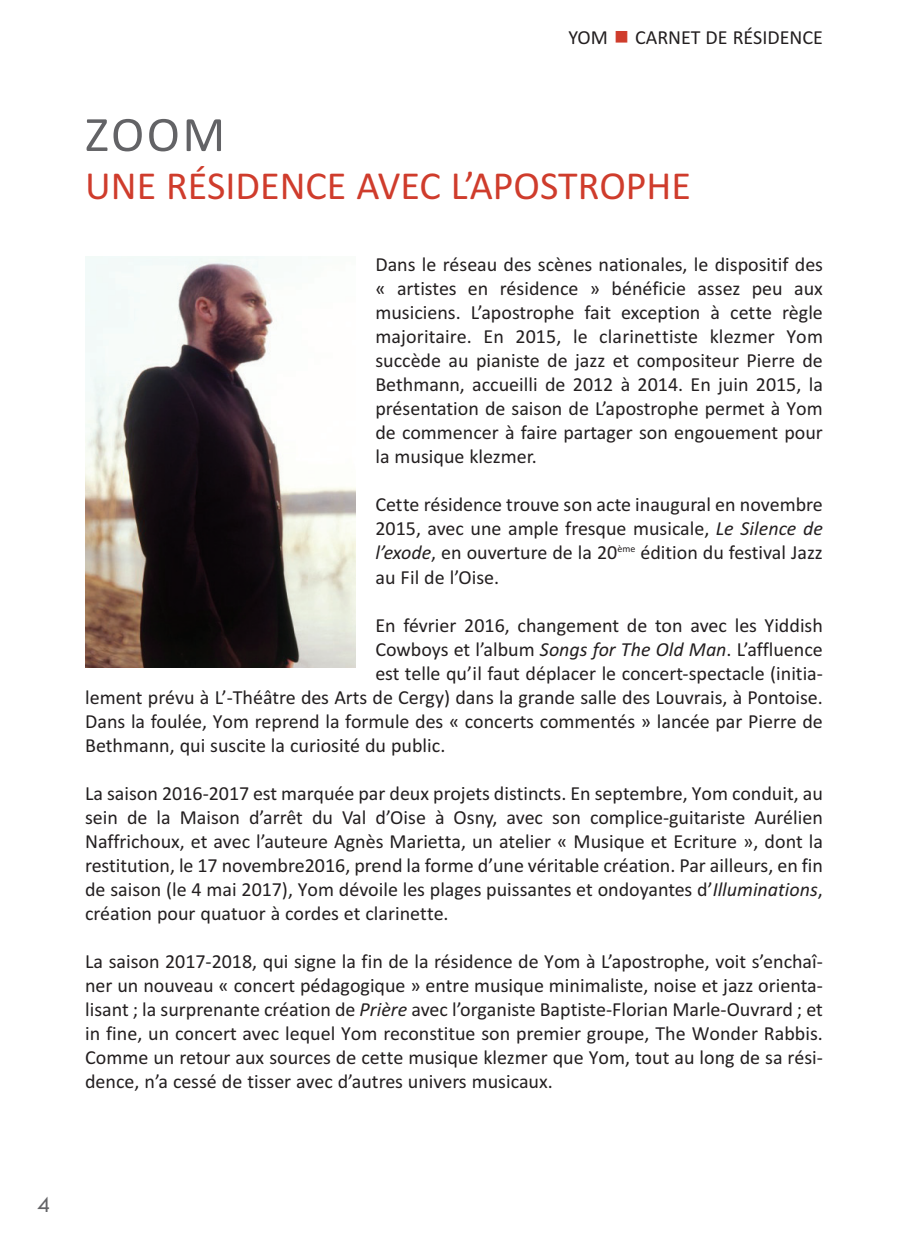
<style>
.page{position:relative;width:908px;height:1248px;background:#fff}
.page>*{position:absolute;margin:0;border:0;box-sizing:border-box;transform-origin:0 0}
.t1{font:50px "Calibri";color:#636366}
.t2{font:40px "Calibri";color:#cf3c2c}
.t3{font:24px "Tw Cen";color:#636366}
.t4{font:20px/24px "Calibri";color:#231f20;text-align:justify}
.s1{color:#cf3c2c}
.s2{font-style:italic}
</style>
<div class="page">
<img style="left:85px;top:256px;width:270px;height:411px">
<p class="t4" style="left:568px;top:27px;width:256px">YOM <span class="s1">■</span> CARNET DE RÉSIDENCE</p>
<h1 class="t1" style="left:85px;top:117px;width:141px">ZOOM</h1>
<h2 class="t2" style="left:85px;top:172px;width:607px">UNE RÉSIDENCE AVEC L’APOSTROPHE</h2>
<p class="t4" style="left:375px;top:254px;width:449px">Dans le réseau des scènes nationales, le dispositif des « artistes en résidence » bénéficie assez peu aux musiciens. L’apostrophe fait exception à cette règle majoritaire. En 2015, le clarinettiste klezmer Yom succède au pianiste de jazz et compositeur Pierre de Bethmann, accueilli de 2012 à 2014. En juin 2015, la présentation de saison de L’apostrophe permet à Yom de commencer à faire partager son engouement pour la musique klezmer.</p>
<p class="t4" style="left:375px;top:494px;width:449px">Cette résidence trouve son acte inaugural en novembre 2015, avec une ample fresque musicale, <span class="s2">Le Silence de l’exode</span>, en ouverture de la 20<sup>ème</sup> édition du festival Jazz au Fil de l’Oise.</p>
<p class="t4" style="left:375px;top:614px;width:449px">En février 2016, changement de ton avec les Yiddish</p>
<p class="t4" style="left:375px;top:638px;width:449px">Cowboys et l’album <span class="s2">Songs for The Old Man</span>. L’affluence</p>
<p class="t4" style="left:375px;top:662px;width:449px">est telle qu’il faut déplacer le concert‐spectacle (initia‐</p>
<p class="t4" style="left:85px;top:686px;width:739px">lement prévu à L’‐Théâtre des Arts de Cergy) dans la grande salle des Louvrais, à Pontoise.</p>
<p class="t4" style="left:85px;top:710px;width:739px">Dans la foulée, Yom reprend la formule des « concerts commentés » lancée par Pierre de</p>
<p class="t4" style="left:85px;top:734px;width:361px">Bethmann, qui suscite la curiosité du public.</p>
<p class="t4" style="left:85px;top:782px;width:739px">La saison 2016‐2017 est marquée par deux projets distincts. En septembre, Yom conduit, au sein de la Maison d’arrêt du Val d’Oise à Osny, avec son complice‐guitariste Aurélien Naffrichoux, et avec l’auteure Agnès Marietta, un atelier « Musique et Ecriture », dont la restitution, le 17 novembre2016, prend la forme d’une véritable création. Par ailleurs, en fin de saison (le 4 mai 2017), Yom dévoile les plages puissantes et ondoyantes d’<span class="s2">Illuminations</span>, création pour quatuor à cordes et clarinette.</p>
<p class="t4" style="left:85px;top:950px;width:739px">La saison 2017‐2018, qui signe la fin de la résidence de Yom à L’apostrophe, voit s’enchaî‐ ner un nouveau « concert pédagogique » entre musique minimaliste, noise et jazz orienta‐ lisant ; la surprenante création de <span class="s2">Prière</span> avec l’organiste Baptiste‐Florian Marle‐Ouvrard ; et in fine, un concert avec lequel Yom reconstitue son premier groupe, The Wonder Rabbis.<br>Comme un retour aux sources de cette musique klezmer que Yom, tout au long de sa rési‐ dence, n’a cessé de tisser avec d’autres univers musicaux.</p>
<p class="t3" style="left:37px;top:1189px;width:15px">4</p>
</div>
